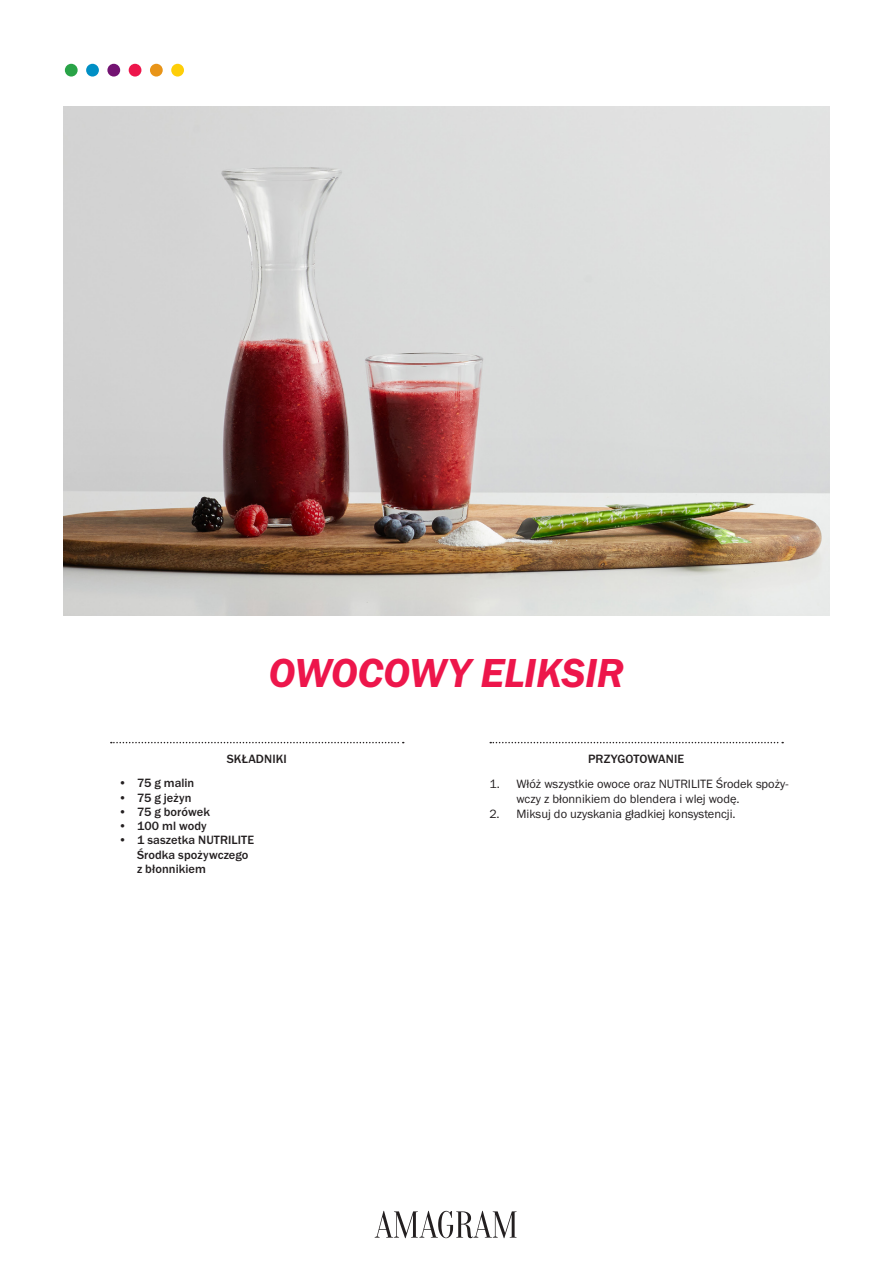
<style>
.page{position:relative;width:893px;height:1263px;background:#fff}
.page>*{position:absolute;margin:0;border:0;box-sizing:border-box;transform-origin:0 0}
.Cards_description_He{font:42px "Franklin Gothic URW Dem Ita";letter-spacing:-.01em;color:#ed164b}
.t1{font:12.45px/15px "Franklin Gothic URW Boo";color:#231f20}
.INGREDIENTS_Versal_8{font:500 12.45px/14.2px "Franklin Gothic URW";letter-spacing:.005em;color:#231f20}
.s1{font-family:"Franklin Gothic URW Boo";font-weight:400}
</style>
<div class="page">
<img style="left:64px;top:106px;width:765px;height:509px">
<svg style="left:490px;top:742px;width:293px;height:1px"></svg>
<svg style="left:111px;top:742px;width:293px;height:1px"></svg>
<div style="left:171px;top:64px;width:13px;height:13px;background:#fece08;border-radius:50%"></div>
<div style="left:150px;top:64px;width:13px;height:13px;background:#e89418;border-radius:50%"></div>
<div style="left:129px;top:64px;width:12px;height:13px;background:#ed164b;border-radius:50%"></div>
<div style="left:107px;top:64px;width:13px;height:13px;background:#731372;border-radius:50%"></div>
<div style="left:86px;top:64px;width:13px;height:13px;background:#008fc5;border-radius:50%"></div>
<div style="left:65px;top:64px;width:13px;height:13px;background:#29a347;border-radius:50%"></div>
<svg style="left:375px;top:1211px;width:142px;height:27px"></svg>
<p class="Cards_description_He" style="left:268px;top:646px;width:357px">OWOCOWY ELIKSIR</p>
<p class="INGREDIENTS_Versal_8" style="left:227px;top:752px;width:62px">SKŁADNIKI</p>
<p class="INGREDIENTS_Versal_8" style="left:119px;top:776px;width:77px"><span class="s1">•</span> 75 g malin</p>
<p class="INGREDIENTS_Versal_8" style="left:119px;top:790px;width:74px"><span class="s1">•</span> 75 g jeżyn</p>
<p class="INGREDIENTS_Versal_8" style="left:119px;top:804px;width:93px"><span class="s1">•</span> 75 g borówek</p>
<p class="INGREDIENTS_Versal_8" style="left:119px;top:819px;width:90px"><span class="s1">•</span> 100 ml wody</p>
<p class="INGREDIENTS_Versal_8" style="left:137px;top:833px;width:119px;text-indent:-18px"><span class="s1">•</span> 1 saszetka NUTRILITE<br>Środka spożywczego z błonnikiem</p>
<p class="INGREDIENTS_Versal_8" style="left:588px;top:752px;width:98px">PRZYGOTOWANIE</p>
<p class="t1" style="left:516px;top:776px;width:273px;text-indent:-27px">1. Włóż wszystkie owoce oraz NUTRILITE Środek spoży&shy;wczy z błonnikiem do blendera i wlej wodę.</p>
<p class="t1" style="left:489px;top:806px;width:248px">2. Miksuj do uzyskania gładkiej konsystencji.</p>
</div>
